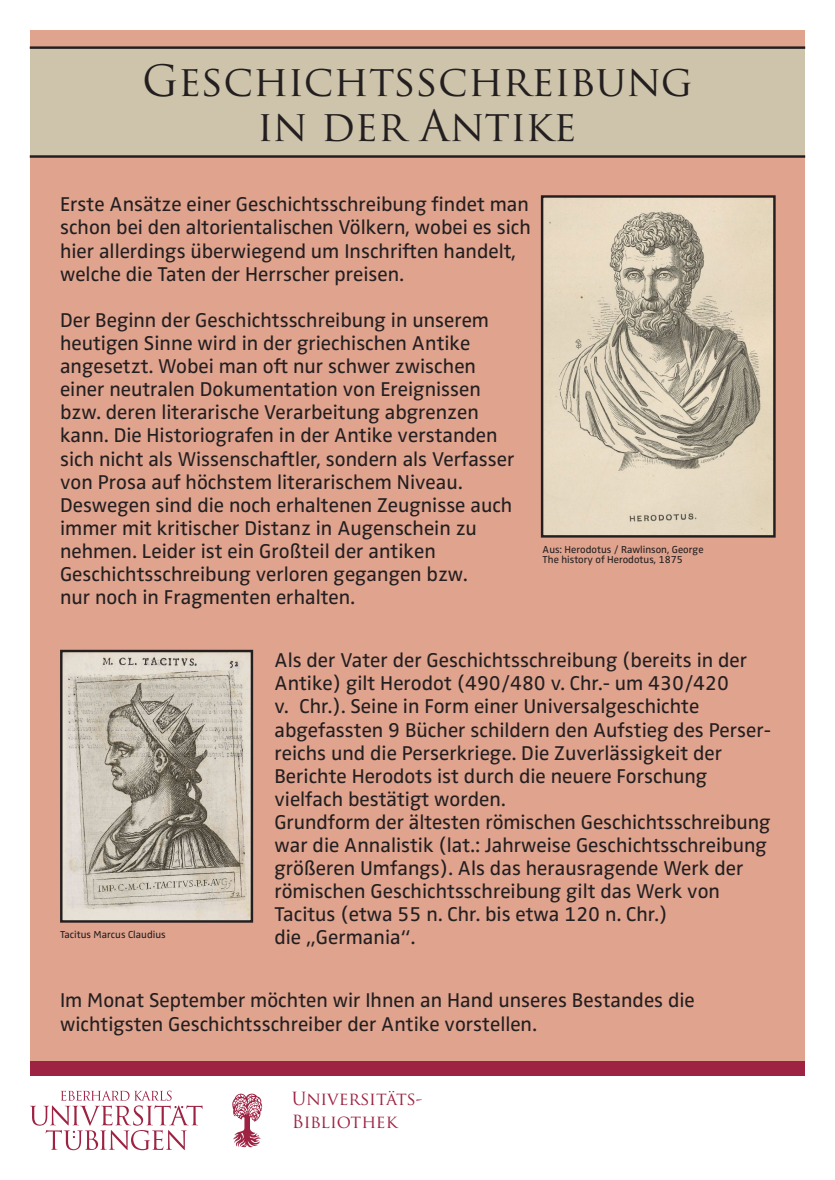
<style>
.page{position:relative;width:835px;height:1180px;background:#fff}
.page>*{position:absolute;margin:0;border:0;box-sizing:border-box;transform-origin:0 0}
.t1{font:42px "Trajan Pro";color:#231f20}
.t2{font:20.65px/23.1px "Zwo OT";color:#231f20}
.t3{font:17.67px "Trajan Pro";letter-spacing:-.015em;color:#9e2343}
.t4{font:10.5px "Zwo OT";color:#231f20}
</style>
<div class="page">
<svg style="left:30px;top:1090px;width:172px;height:60px"></svg>
<svg style="left:232px;top:1093px;width:30px;height:54px"></svg>
<div style="left:30px;top:30px;width:775px;height:1038px;background:#e0a38e"></div>
<div style="left:30px;top:1061px;width:775px;height:14px;background:#9e2343"></div>
<div style="left:30px;top:48px;width:775px;height:107px;background:#cec4ab"></div>
<img style="left:543px;top:198px;width:229px;height:336px">
<div style="left:540px;top:195px;width:235px;height:342px;border:2px solid #231f20"></div>
<img style="left:63px;top:653px;width:187px;height:266px">
<div style="left:60px;top:650px;width:193px;height:272px;border:2px solid #231f20"></div>
<hr style="left:30px;top:46px;width:775px;height:3px;background:#231f20">
<hr style="left:30px;top:155px;width:775px;height:3px;background:#231f20">
<p class="t1" style="left:142px;top:54px;width:552px">Geschichtsschreibung</p>
<p class="t1" style="left:257px;top:99px;width:321px">in der Antike</p>
<p class="t2" style="left:60px;top:193px;width:472px">Erste Ansätze einer Geschichtsschreibung findet man schon bei den altorientalischen Völkern, wobei es sich hier allerdings überwiegend um Inschriften handelt, welche die Taten der Herrscher preisen.</p>
<p class="t2" style="left:60px;top:309px;width:430px">Der Beginn der Geschichtsschreibung in unserem</p>
<p class="t2" style="left:60px;top:332px;width:412px">heutigen Sinne wird in der griechischen Antike</p>
<p class="t2" style="left:60px;top:355px;width:417px">angesetzt. Wobei man oft nur schwer zwischen</p>
<p class="t2" style="left:60px;top:378px;width:422px">einer neutralen Dokumentation von Ereignissen</p>
<p class="t2" style="left:60px;top:401px;width:420px">bzw. deren literarische Verarbeitung abgrenzen</p>
<p class="t2" style="left:60px;top:424px;width:439px">kann. Die Historiografen in der Antike verstanden</p>
<p class="t2" style="left:60px;top:447px;width:456px">sich nicht als Wissenschaftler, sondern als Verfasser von Prosa auf höchstem literarischem Niveau.</p>
<p class="t2" style="left:60px;top:494px;width:454px">Deswegen sind die noch erhaltenen Zeugnisse auch immer mit kritischer Distanz in Augenschein zu</p>
<p class="t2" style="left:60px;top:540px;width:377px">nehmen. Leider ist ein Großteil der antiken</p>
<p class="t2" style="left:60px;top:563px;width:409px">Geschichtsschreibung verloren gegangen bzw.</p>
<p class="t2" style="left:60px;top:586px;width:296px">nur noch in Fragmenten erhalten.</p>
<p class="t4" style="left:542px;top:543px;width:162px">Aus: Herodotus / Rawlinson, George</p>
<p class="t4" style="left:542px;top:554px;width:142px">The history of Herodotus, 1875</p>
<p class="t4" style="left:60px;top:928px;width:107px">Tacitus Marcus Claudius</p>
<p class="t2" style="left:274px;top:649px;width:474px">Als der Vater der Geschichtsschreibung (bereits in der</p>
<p class="t2" style="left:274px;top:672px;width:456px">Antike) gilt Herodot (490/480 v. Chr.- um 430/420</p>
<p class="t2" style="left:274px;top:695px;width:426px">v. Chr.). Seine in Form einer Universalgeschichte</p>
<p class="t2" style="left:274px;top:718px;width:498px">abgefassten 9 Bücher schildern den Aufstieg des Perser&shy;reichs und die Perserkriege. Die Zuverlässigkeit der</p>
<p class="t2" style="left:274px;top:765px;width:434px">Berichte Herodots ist durch die neuere Forschung</p>
<p class="t2" style="left:274px;top:788px;width:233px">vielfach bestätigt worden.</p>
<p class="t2" style="left:274px;top:811px;width:497px">Grundform der ältesten römischen Geschichtsschreibung war die Annalistik (lat.: Jahrweise Geschichtsschreibung größeren Umfangs). Als das herausragende Werk der</p>
<p class="t2" style="left:274px;top:880px;width:447px">römischen Geschichtsschreibung gilt das Werk von</p>
<p class="t2" style="left:274px;top:903px;width:394px">Tacitus (etwa 55 n. Chr. bis etwa 120 n. Chr.)</p>
<p class="t2" style="left:274px;top:926px;width:142px">die „Germania“.</p>
<p class="t2" style="left:60px;top:989px;width:636px">Im Monat September möchten wir Ihnen an Hand unseres Bestandes die</p>
<p class="t2" style="left:60px;top:1012px;width:478px">wichtigsten Geschichtsschreiber der Antike vorstellen.</p>
<p class="t3" style="left:292px;top:1087px;width:132px">Universitäts-</p>
<p class="t3" style="left:292px;top:1110px;width:107px">Bibliothek</p>
</div>
